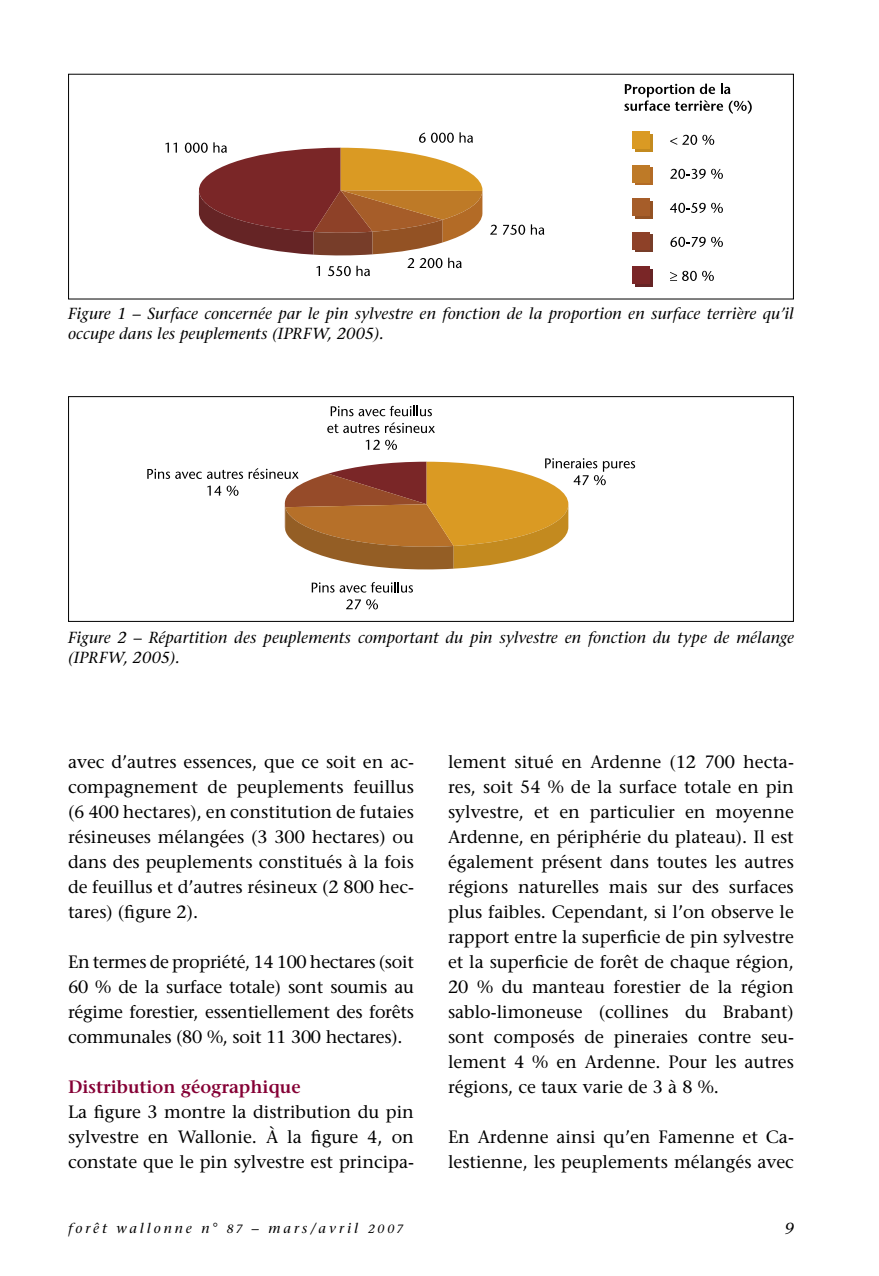
<style>
.page{position:relative;width:879px;height:1276px;background:#fff}
.page>*{position:absolute;margin:0;border:0;box-sizing:border-box;transform-origin:0 0}
.t1{font:17.8px/25px "Stone Serif";color:#000;text-align:justify}
.t2{font:600 17.8px "Stone Serif";color:#850035}
.t3{font:italic 16px/20px "Stone Serif";letter-spacing:.01em;color:#000}
.t4{font:italic 14px "Stone Serif";letter-spacing:.215em;color:#000}
.s1{font-size:12px}
</style>
<div class="page">
<svg style="left:636px;top:135px;width:17px;height:17px"></svg>
<svg style="left:636px;top:168px;width:17px;height:17px"></svg>
<svg style="left:636px;top:201px;width:17px;height:17px"></svg>
<svg style="left:636px;top:235px;width:17px;height:17px"></svg>
<svg style="left:636px;top:269px;width:17px;height:17px"></svg>
<svg style="left:624px;top:84px;width:128px;height:30px"></svg>
<svg style="left:670px;top:135px;width:44px;height:10px"></svg>
<svg style="left:670px;top:169px;width:53px;height:10px"></svg>
<svg style="left:670px;top:203px;width:53px;height:10px"></svg>
<svg style="left:670px;top:237px;width:53px;height:10px"></svg>
<svg style="left:670px;top:271px;width:44px;height:10px"></svg>
<svg style="left:490px;top:225px;width:7px;height:10px"></svg>
<svg style="left:503px;top:225px;width:22px;height:10px"></svg>
<svg style="left:531px;top:224px;width:13px;height:11px"></svg>
<svg style="left:165px;top:143px;width:12px;height:10px"></svg>
<svg style="left:185px;top:132px;width:297px;height:144px"></svg>
<div style="left:632px;top:132px;width:17px;height:17px;background:#da9a23"></div>
<div style="left:632px;top:165px;width:17px;height:17px;background:#be7a27"></div>
<div style="left:632px;top:199px;width:17px;height:17px;background:#a65d29"></div>
<div style="left:632px;top:232px;width:17px;height:17px;background:#8e4128"></div>
<div style="left:632px;top:267px;width:17px;height:17px;background:#7a2627"></div>
<svg style="left:312px;top:582px;width:22px;height:10px"></svg>
<svg style="left:340px;top:582px;width:73px;height:10px"></svg>
<svg style="left:346px;top:599px;width:32px;height:10px"></svg>
<svg style="left:147px;top:469px;width:96px;height:10px"></svg>
<svg style="left:249px;top:458px;width:386px;height:112px"></svg>
<svg style="left:207px;top:485px;width:14px;height:10px"></svg>
<svg style="left:227px;top:485px;width:11px;height:11px"></svg>
<svg style="left:331px;top:406px;width:22px;height:10px"></svg>
<svg style="left:359px;top:406px;width:73px;height:10px"></svg>
<svg style="left:327px;top:424px;width:52px;height:9px"></svg>
<svg style="left:385px;top:422px;width:50px;height:11px"></svg>
<svg style="left:366px;top:440px;width:31px;height:10px"></svg>
<div style="left:68px;top:396px;width:726px;height:226px;border:1px solid #000"></div>
<p class="t3" style="left:68px;top:303px;width:727px">Figure 1 – Surface concernée par le pin sylvestre en fonction de la proportion en surface terrière qu’il occupe dans les peuplements (IPRFW, 2005).</p>
<p class="t3" style="left:68px;top:627px;width:727px">Figure 2 – Répartition des peuplements comportant du pin sylvestre en fonction du type de mélange (IPRFW, 2005).</p>
<p class="t1" style="left:68px;top:749px;width:347px">avec d’autres essences, que ce soit en ac&shy;compagnement de peuplements feuillus (6 400 hectares), en constitution de futaies résineuses mélangées (3 300 hectares) ou dans des peuplements constitués à la fois de feuillus et d’autres résineux (2 800 hec&shy;tares) (figure 2).</p>
<p class="t1" style="left:68px;top:949px;width:347px">En termes de propriété, 14 100 hectares (soit 60 % de la surface totale) sont soumis au régime forestier, essentiellement des forêts communales (80 %, soit 11 300 hectares).</p>
<p class="t2" style="left:68px;top:1076px;width:234px">Distribution géographique</p>
<p class="t1" style="left:68px;top:1099px;width:347px">La figure 3 montre la distribution du pin sylvestre en Wallonie. À la figure 4, on constate que le pin sylvestre est principa-</p>
<p class="t1" style="left:448px;top:749px;width:347px">lement situé en Ardenne (12 700 hecta&shy;res, soit 54 % de la surface totale en pin sylvestre, et en particulier en moyenne Ardenne, en périphérie du plateau). Il est également présent dans toutes les autres régions naturelles mais sur des surfaces plus faibles. Cependant, si l’on observe le rapport entre la superficie de pin sylvestre et la superficie de forêt de chaque région, 20 % du manteau forestier de la région sablo-limoneuse (collines du Brabant) sont composés de pineraies contre seu&shy;lement 4 % en Ardenne. Pour les autres régions, ce taux varie de 3 à 8 %.</p>
<p class="t1" style="left:448px;top:1124px;width:347px">En Ardenne ainsi qu’en Famenne et Ca&shy;lestienne, les peuplements mélangés avec</p>
<p class="t4" style="left:68px;top:1220px;width:337px">forêt wallonne n° <span class="s1">87</span> – mars/avril <span class="s1">2007</span></p>
<p class="t3" style="left:785px;top:1218px;width:11px">9</p>
</div>
